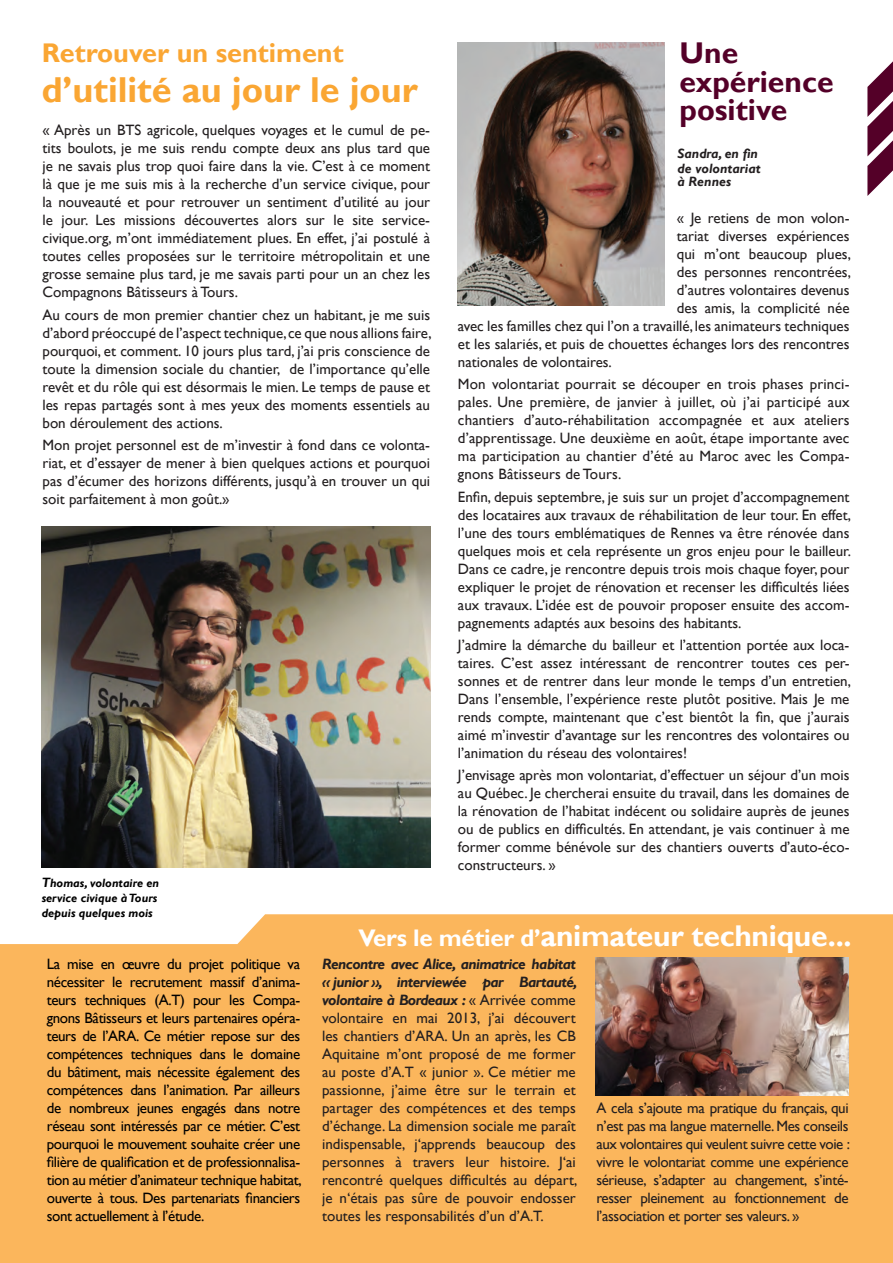
<style>
.page{position:relative;width:893px;height:1263px;background:#fff}
.page>*{position:absolute;margin:0;border:0;box-sizing:border-box;transform-origin:0 0}
.t1{font:700 36px "Gill Sans";color:#faa633}
.t2{font:700 30px "Gill Sans";letter-spacing:-.01em;color:#fff}
.t3{font:700 30px/28.5px "Gill Sans";color:#540028}
.t4{font:700 27px "Gill Sans";color:#faa633}
.t5{font:15px/18px "Gill Sans";color:#231f20;text-align:justify}
.t6{font:15px/18px "Gill Sans";letter-spacing:-.025em;color:#000;text-align:justify}
.t7{font:italic 700 13.5px/15px "Gill Sans";color:#231f20}
.t8{font:italic 700 12px/15px "Gill Sans";color:#000}
.s1{font-size:13.5px}
.s2{font-size:24px}
.s3{font-weight:700;font-style:italic}
</style>
<div class="page">
<svg style="left:867px;top:61px;width:26px;height:135px"></svg>
<div style="left:0;top:914px;width:893px;height:349px;background:#fbb65c"></div>
<img style="left:596px;top:957px;width:253px;height:138px">
<img style="left:457px;top:43px;width:207px;height:263px">
<img style="left:42px;top:527px;width:388px;height:341px">
<h3 class="t4" style="left:42px;top:37px;width:303px">Retrouver un sentiment</h3>
<h1 class="t1" style="left:42px;top:69px;width:378px">d’utilité au jour le jour</h1>
<p class="t5" style="left:43px;top:122px;width:389px">« Après un BTS agricole, quelques voyages et le cumul de pe&shy;tits boulots, je me suis rendu compte deux ans plus tard que je ne savais plus trop quoi faire dans la vie. C’est à ce moment là que je me suis mis à la recherche d’un service civique, pour la nouveauté et pour retrouver un sentiment d’utilité au jour le jour. Les missions découvertes alors sur le site service&shy;civique.org, m’ont immédiatement plues. En effet, j’ai postulé à toutes celles proposées sur le territoire métropolitain et une grosse semaine plus tard, je me savais parti pour un an chez les Compagnons Bâtisseurs à Tours.</p>
<p class="t5" style="left:43px;top:306px;width:391px">Au cours de mon premier chantier chez un habitant, je me suis d’abord préoccupé de l’aspect technique, ce que nous allions faire, pourquoi, et comment. 10 jours plus tard, j’ai pris conscience de toute la dimension sociale du chantier, de l’importance qu’elle revêt et du rôle qui est désormais le mien. Le temps de pause et les repas partagés sont à mes yeux des moments essentiels au bon déroulement des actions.</p>
<p class="t5" style="left:43px;top:436px;width:389px">Mon projet personnel est de m’investir à fond dans ce volonta&shy;riat, et d’essayer de mener à bien quelques actions et pourquoi pas d’écumer des horizons différents, jusqu’à en trouver un qui soit parfaitement à mon goût.»</p>
<p class="t8" style="left:42px;top:876px;width:119px"><span class="s1">T</span>homas, volontaire en service civique à Tours depuis quelques mois</p>
<h2 class="t3" style="left:679px;top:40px;width:156px">Une expérience positive</h2>
<p class="t7" style="left:677px;top:146px;width:85px">Sandra, en fin de volontariat</p>
<p class="t7" style="left:677px;top:175px;width:55px">à Rennes</p>
<p class="t5" style="left:677px;top:209px;width:174px">« Je retiens de mon volon-</p>
<p class="t5" style="left:677px;top:227px;width:174px">tariat diverses expériences</p>
<p class="t5" style="left:677px;top:245px;width:176px">qui m’ont beaucoup plues,</p>
<p class="t5" style="left:677px;top:263px;width:176px">des personnes rencontrées,</p>
<p class="t5" style="left:677px;top:281px;width:174px">d’autres volontaires devenus</p>
<p class="t5" style="left:677px;top:299px;width:174px">des amis, la complicité née</p>
<p class="t5" style="left:458px;top:317px;width:393px">avec les familles chez qui l’on a travaillé, les animateurs techniques</p>
<p class="t5" style="left:458px;top:335px;width:393px">et les salariés, et puis de chouettes échanges lors des rencontres</p>
<p class="t5" style="left:458px;top:353px;width:155px">nationales de volontaires.</p>
<p class="t5" style="left:458px;top:375px;width:393px">Mon volontariat pourrait se découper en trois phases princi&shy;pales. Une première, de janvier à juillet, où j’ai participé aux chantiers d’auto-réhabilitation accompagnée et aux ateliers d’apprentissage. Une deuxième en août, étape importante avec ma participation au chantier d’été au Maroc avec les Compa&shy;gnons Bâtisseurs de Tours.</p>
<p class="t5" style="left:458px;top:488px;width:395px">Enfin, depuis septembre, je suis sur un projet d’accompagnement des locataires aux travaux de réhabilitation de leur tour. En effet, l’une des tours emblématiques de Rennes va être rénovée dans quelques mois et cela représente un gros enjeu pour le bailleur.<br>Dans ce cadre, je rencontre depuis trois mois chaque foyer, pour expliquer le projet de rénovation et recenser les difficultés liées aux travaux. L’idée est de pouvoir proposer ensuite des accom&shy;pagnements adaptés aux besoins des habitants.</p>
<p class="t5" style="left:458px;top:636px;width:394px">J’admire la démarche du bailleur et l’attention portée aux loca&shy;taires. C’est assez intéressant de rencontrer toutes ces per&shy;sonnes et de rentrer dans leur monde le temps d’un entretien, Dans l’ensemble, l’expérience reste plutôt positive. Mais Je me rends compte, maintenant que c’est bientôt la fin, que j’aurais aimé m’investir d’avantage sur les rencontres des volontaires ou l’animation du réseau des volontaires!</p>
<p class="t5" style="left:458px;top:766px;width:393px">J’envisage après mon volontariat, d’effectuer un séjour d’un mois au Québec. Je chercherai ensuite du travail, dans les domaines de la rénovation de l’habitat indécent ou solidaire auprès de jeunes ou de publics en difficultés. En attendant, je vais continuer à me former comme bénévole sur des chantiers ouverts d’auto-éco&shy;constructeurs. »</p>
<p class="t6" style="left:47px;top:955px;width:256px">La mise en œuvre du projet politique va nécessiter le recrutement massif d’anima&shy;teurs techniques (A.T) pour les Compa&shy;gnons Bâtisseurs et leurs partenaires opéra&shy;teurs de l’ARA. Ce métier repose sur des compétences techniques dans le domaine du bâtiment, mais nécessite également des compétences dans l’animation. Par ailleurs de nombreux jeunes engagés dans notre réseau sont intéressés par ce métier. C’est pourquoi le mouvement souhaite créer une filière de qualification et de professionnalisa&shy;tion au métier d’animateur technique habitat, ouverte à tous. Des partenariats financiers sont actuellement à l’étude.</p>
<h2 class="t2" style="left:359px;top:917px;width:495px"><span class="s2">Vers le métier d’</span>animateur technique...</h2>
<p class="t5" style="left:322px;top:955px;width:257px"><span class="s3">Rencontre avec Alice, animatrice habitat « junior », interviewée par Bartauté, volontaire à Bordeaux :</span> « Arrivée comme volontaire en mai 2013, j’ai découvert les chantiers d’ARA. Un an après, les CB Aquitaine m’ont proposé de me former au poste d’A.T « junior ». Ce métier me passionne, j’aime être sur le terrain et partager des compétences et des temps d’échange. La dimension sociale me paraît indispensable, j‘apprends beaucoup des personnes à travers leur histoire. J‘ai rencontré quelques difficultés au départ, je n‘étais pas sûre de pouvoir endosser toutes les responsabilités d’un d’A.T.</p>
<p class="t5" style="left:596px;top:1099px;width:255px">A cela s’ajoute ma pratique du français, qui n’est pas ma langue maternelle. Mes conseils aux volontaires qui veulent suivre cette voie : vivre le volontariat comme une expérience sérieuse, s’adapter au changement, s’inté&shy;resser pleinement au fonctionnement de l’association et porter ses valeurs. »</p>
</div>
